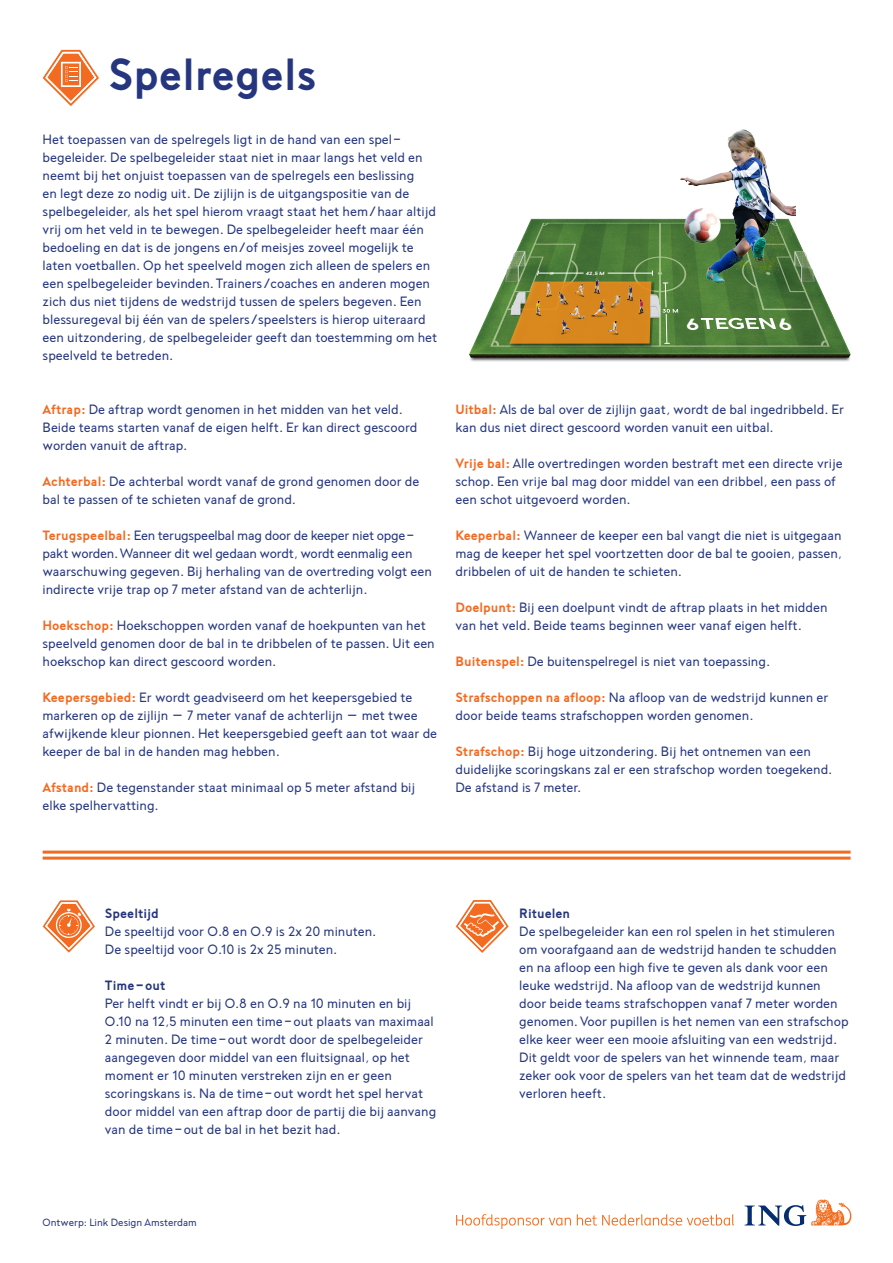
<style>
.page{position:relative;width:893px;height:1263px;background:#fff}
.page>*{position:absolute;margin:0;border:0;box-sizing:border-box;transform-origin:0 0}
.t1{font:700 45px "Baronvon Wesseling";color:#25367f}
.t2{font:italic 700 16.5px "Baronvon Wesseling";color:#fff;scale:1.47 1}
.t3{font:700 16.2px "Baronvon Wesseling";color:#fff;scale:1.49 1}
.t4{font:13.5px/18px "Baronvon Wesseling";color:#25367f}
.t5{font:700 13.5px "Baronvon Wesseling";color:#25367f}
.t6{font:10.5px "Baronvon Wesseling";color:#25367f}
.t7{font:700 4.65px "Baronvon Wesseling";color:#fff;scale:1.25 1}
.s1{font-weight:700;color:#f36a21}
.s2{font-weight:700}
</style>
<div class="page">
<img style="left:469px;top:218px;width:382px;height:144px">
<svg style="left:701px;top:318px;width:75px;height:11px"></svg>
<svg style="left:509px;top:270px;width:169px;height:78px;background:#a88735"></svg>
<img style="left:659px;top:129px;width:137px;height:160px">
<hr style="left:43px;top:851px;width:808px;height:3px;background:#f36a21">
<hr style="left:43px;top:857px;width:808px;height:3px;background:#f36a21">
<svg style="left:43px;top:900px;width:52px;height:53px"></svg>
<svg style="left:456px;top:900px;width:53px;height:53px"></svg>
<svg style="left:43px;top:50px;width:56px;height:56px"></svg>
<svg style="left:456px;top:1214px;width:115px;height:15px"></svg>
<svg style="left:577px;top:1214px;width:157px;height:11px"></svg>
<svg style="left:745px;top:1199px;width:106px;height:27px"></svg>
<p class="t1" style="left:108px;top:49px;width:210px">Spelregels</p>
<p class="t4" style="left:43px;top:130px;width:396px">Het toepassen van de spelregels ligt in de hand van een spel&shy;begeleider. De spelbegeleider staat niet in maar langs het veld en neemt bij het onjuist toepassen van de spelregels een beslissing<br>en legt deze zo nodig uit. De zijlijn is de uitgangspositie van de spelbegeleider, als het spel hierom vraagt staat het hem/haar altijd vrij om het veld in te bewegen. De spelbegeleider heeft maar één bedoeling en dat is de jongens en/of meisjes zoveel mogelijk te laten voetballen. Op het speelveld mogen zich alleen de spelers en een spelbegeleider bevinden. Trainers/coaches en anderen mogen zich dus niet tijdens de wedstrijd tussen de spelers begeven. Een blessuregeval bij één van de spelers/speelsters is hierop uiteraard een uitzondering, de spelbegeleider geeft dan toestemming om het speelveld te betreden.</p>
<p class="t4" style="left:43px;top:400px;width:376px"><span class="s1">Aftrap:</span> De aftrap wordt genomen in het midden van het veld.<br>Beide teams starten vanaf de eigen helft. Er kan direct gescoord worden vanuit de aftrap.</p>
<p class="t4" style="left:43px;top:472px;width:378px"><span class="s1">Achterbal:</span> De achterbal wordt vanaf de grond genomen door de bal te passen of te schieten vanaf de grond.</p>
<p class="t4" style="left:43px;top:526px;width:391px"><span class="s1">Terugspeelbal:</span> Een terugspeelbal mag door de keeper niet opge&shy;pakt worden. Wanneer dit wel gedaan wordt, wordt eenmalig een waarschuwing gegeven. Bij herhaling van de overtreding volgt een indirecte vrije trap op 7 meter afstand van de achterlijn.</p>
<p class="t4" style="left:43px;top:616px;width:394px"><span class="s1">Hoekschop:</span> Hoekschoppen worden vanaf de hoekpunten van het speelveld genomen door de bal in te dribbelen of te passen. Uit een hoekschop kan direct gescoord worden.</p>
<p class="t4" style="left:43px;top:688px;width:396px"><span class="s1">Keepersgebied:</span> Er wordt geadviseerd om het keepersgebied te markeren op de zijlijn – 7 meter vanaf de achterlijn – met twee afwijkende kleur pionnen. Het keepersgebied geeft aan tot waar de keeper de bal in de handen mag hebben.</p>
<p class="t4" style="left:43px;top:778px;width:374px"><span class="s1">Afstand:</span> De tegenstander staat minimaal op 5 meter afstand bij elke spelhervatting.</p>
<p class="t7" style="left:586px;top:270px;width:17px">42,5 M</p>
<p class="t3" style="left:686px;top:315px;width:12px">6</p>
<p class="t2" style="left:780px;top:315px;width:15px">6</p>
<p class="t4" style="left:455px;top:400px;width:390px"><span class="s1">Uitbal:</span> Als de bal over de zijlijn gaat, wordt de bal ingedribbeld. Er kan dus niet direct gescoord worden vanuit een uitbal.</p>
<p class="t4" style="left:455px;top:454px;width:389px"><span class="s1">Vrije bal:</span> Alle overtredingen worden bestraft met een directe vrije schop. Een vrije bal mag door middel van een dribbel, een pass of een schot uitgevoerd worden.</p>
<p class="t4" style="left:455px;top:526px;width:388px;text-align:justify"><span class="s1">Keeperbal:</span> Wanneer de keeper een bal vangt die niet is uitgegaan mag de keeper het spel voortzetten door de bal te gooien, passen, dribbelen of uit de handen te schieten.</p>
<p class="t4" style="left:455px;top:598px;width:374px"><span class="s1">Doelpunt:</span> Bij een doelpunt vindt de aftrap plaats in het midden van het veld. Beide teams beginnen weer vanaf eigen helft.</p>
<p class="t4" style="left:455px;top:652px;width:316px"><span class="s1">Buitenspel:</span> De buitenspelregel is niet van toepassing.</p>
<p class="t4" style="left:455px;top:688px;width:374px"><span class="s1">Strafschoppen na afloop:</span> Na afloop van de wedstrijd kunnen er door beide teams strafschoppen worden genomen.</p>
<p class="t4" style="left:455px;top:742px;width:379px"><span class="s1">Strafschop:</span> Bij hoge uitzondering. Bij het ontnemen van een duidelijke scoringskans zal er een strafschop worden toegekend.<br>De afstand is 7 meter.</p>
<p class="t4" style="left:105px;top:904px;width:273px"><span class="s2">Speeltijd<br></span>De speeltijd voor O.8 en O.9 is 2x 20 minuten.</p>
<p class="t4" style="left:105px;top:940px;width:234px">De speeltijd voor O.10 is 2x 25 minuten.</p>
<p class="t5" style="left:105px;top:978px;width:62px">Time-out</p>
<p class="t4" style="left:105px;top:994px;width:333px">Per helft vindt er bij O.8 en O.9 na 10 minuten en bij O.10 na 12,5 minuten een time-out plaats van maximaal 2 minuten. De time-out wordt door de spelbegeleider aangegeven door middel van een fluitsignaal, op het moment er 10 minuten verstreken zijn en er geen scoringskans is. Na de time-out wordt het spel hervat door middel van een aftrap door de partij die bij aanvang van de time-out de bal in het bezit had.</p>
<p class="t6" style="left:43px;top:1216px;width:156px">Ontwerp: Link Design Amsterdam</p>
<p class="t5" style="left:519px;top:906px;width:53px">Rituelen</p>
<p class="t4" style="left:519px;top:922px;width:331px">De spelbegeleider kan een rol spelen in het stimuleren om voorafgaand aan de wedstrijd handen te schudden en na afloop een high five te geven als dank voor een leuke wedstrijd. Na afloop van de wedstrijd kunnen door beide teams strafschoppen vanaf 7 meter worden genomen. Voor pupillen is het nemen van een strafschop elke keer weer een mooie afsluiting van een wedstrijd.<br>Dit geldt voor de spelers van het winnende team, maar zeker ook voor de spelers van het team dat de wedstrijd verloren heeft.</p>
</div>
